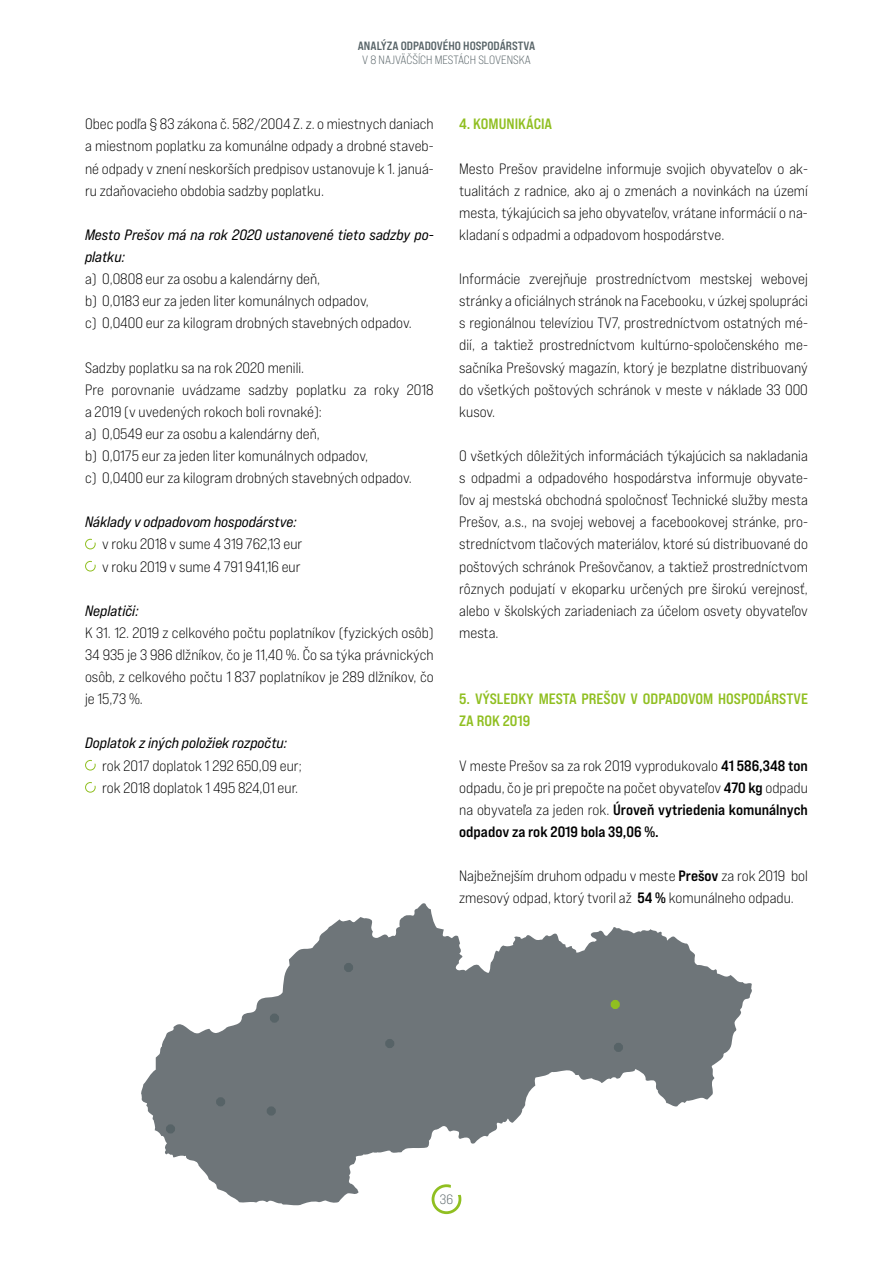
<style>
.page{position:relative;width:893px;height:1263px;background:#fff}
.page>*{position:absolute;margin:0;border:0;box-sizing:border-box;transform-origin:0 0}
.t1{font:15px/22px "Bebas Neue Pro Exp Bk";color:#000}
.t2{font:15px/22px "Bebas Neue Pro Exp It";color:#000}
.t3{font:15px/22px "Bebas Neue Pro Exp Bd";color:#000}
.t4{font:15px/22px "Bebas Neue Pro Exp Bd";color:#90bf21}
.t5{font:13.5px "Bebas Neue Pro Exp Bk";color:#576367}
.t6{font:12px "Bebas Neue Pro Exp Bd";color:#576367}
.t7{font:12px "Bebas Neue Pro Exp Bk";color:#576367}
.s1{font-family:"Bebas Neue Pro Exp Bd"}
.s2{font-family:"Bebas Neue Pro Exp Bk"}
</style>
<div class="page">
<svg style="left:433px;top:1206px;width:27px;height:8px"></svg>
<svg style="left:85px;top:539px;width:11px;height:10px"></svg>
<svg style="left:85px;top:561px;width:11px;height:10px"></svg>
<svg style="left:85px;top:760px;width:11px;height:10px"></svg>
<svg style="left:85px;top:782px;width:11px;height:11px"></svg>
<svg style="left:141px;top:903px;width:611px;height:303px;fill:#6e7579"></svg>
<div style="left:270px;top:1013px;width:9px;height:10px;border:4px solid #576367;border-radius:50%"></div>
<div style="left:344px;top:963px;width:9px;height:9px;border:4px solid #576367;border-radius:50%"></div>
<div style="left:385px;top:1039px;width:9px;height:9px;border:4px solid #576367;border-radius:50%"></div>
<div style="left:267px;top:1106px;width:9px;height:9px;border:4px solid #576367;border-radius:50%"></div>
<div style="left:216px;top:1097px;width:9px;height:9px;border:4px solid #576367;border-radius:50%"></div>
<div style="left:611px;top:1000px;width:9px;height:9px;border:4px solid #90bf21;border-radius:50%"></div>
<div style="left:614px;top:1043px;width:9px;height:9px;border:4px solid #576367;border-radius:50%"></div>
<div style="left:166px;top:1124px;width:9px;height:9px;border:4px solid #576367;border-radius:50%"></div>
<p class="t6" style="left:358px;top:39px;width:179px">ANALÝZA ODPADOVÉHO HOSPODÁRSTVA</p>
<p class="t7" style="left:362px;top:52px;width:170px">V 8 NAJVÄČŠÍCH MESTÁCH SLOVENSKA</p>
<p class="t1" style="left:85px;top:113px;width:350px;text-align:justify">Obec podľa § 83 zákona č. 582/2004 Z. z. o miestnych daniach a miestnom poplatku za komunálne odpady a drobné staveb&shy;né odpady v znení neskorších predpisov ustanovuje k 1. januá&shy;ru zdaňovacieho obdobia sadzby poplatku.</p>
<p class="t2" style="left:85px;top:223px;width:350px">Mesto Prešov má na rok 2020 ustanovené tieto sadzby po&shy;platku:</p>
<p class="t1" style="left:85px;top:268px;width:328px">a) 0,0808 eur za osobu a kalendárny deň,<br>b) 0,0183 eur za jeden liter komunálnych odpadov,<br>c) 0,0400 eur za kilogram drobných stavebných odpadov.</p>
<p class="t1" style="left:85px;top:356px;width:350px">Sadzby poplatku sa na rok 2020 menili.<br>Pre porovnanie uvádzame sadzby poplatku za roky 2018 a 2019 (v uvedených rokoch boli rovnaké):<br>a) 0,0549 eur za osobu a kalendárny deň,<br>b) 0,0175 eur za jeden liter komunálnych odpadov,<br>c) 0,0400 eur za kilogram drobných stavebných odpadov.</p>
<p class="t2" style="left:85px;top:511px;width:213px">Náklady v odpadovom hospodárstve:</p>
<p class="t1" style="left:102px;top:533px;width:202px">v roku 2018 v sume 4 319 762,13 eur v roku 2019 v sume 4 791 941,16 eur</p>
<p class="t2" style="left:85px;top:599px;width:55px">Neplatiči:</p>
<p class="t1" style="left:85px;top:621px;width:350px;text-align:justify">K 31. 12. 2019 z celkového počtu poplatníkov (fyzických osôb)<br>34 935 je 3 986 dlžníkov, čo je 11,40 %. Čo sa týka právnických osôb, z celkového počtu 1 837 poplatníkov je 289 dlžníkov, čo je 15,73 %.</p>
<p class="t2" style="left:85px;top:732px;width:204px">Doplatok z iných položiek rozpočtu:</p>
<p class="t1" style="left:102px;top:754px;width:201px">rok 2017 doplatok 1 292 650,09 eur; rok 2018 doplatok 1 495 824,01 eur.</p>
<p class="t4" style="left:459px;top:113px;width:95px">4. KOMUNIKÁCIA</p>
<p class="t1" style="left:459px;top:157px;width:350px;text-align:justify">Mesto Prešov pravidelne informuje svojich obyvateľov o ak&shy;tualitách z radnice, ako aj o zmenách a novinkách na území mesta, týkajúcich sa jeho obyvateľov, vrátane informácií o na&shy;kladaní s odpadmi a odpadovom hospodárstve.</p>
<p class="t1" style="left:459px;top:268px;width:350px;text-align:justify">Informácie zverejňuje prostredníctvom mestskej webovej stránky a oficiálnych stránok na Facebooku, v úzkej spolupráci s regionálnou televíziou TV7, prostredníctvom ostatných mé&shy;dií, a taktiež prostredníctvom kultúrno-spoločenského me&shy;sačníka Prešovský magazín, ktorý je bezplatne distribuovaný do všetkých poštových schránok v meste v náklade 33 000 kusov.</p>
<p class="t1" style="left:459px;top:444px;width:350px;text-align:justify">O všetkých dôležitých informáciách týkajúcich sa nakladania s odpadmi a odpadového hospodárstva informuje obyvate&shy;ľov aj mestská obchodná spoločnosť Technické služby mesta Prešov, a.s., na svojej webovej a facebookovej stránke, pro&shy;stredníctvom tlačových materiálov, ktoré sú distribuované do poštových schránok Prešovčanov, a taktiež prostredníctvom rôznych podujatí v ekoparku určených pre širokú verejnosť, alebo v školských zariadeniach za účelom osvety obyvateľov mesta.</p>
<p class="t4" style="left:459px;top:688px;width:350px">5. VÝSLEDKY MESTA PREŠOV V ODPADOVOM HOSPODÁRSTVE<br>ZA ROK 2019</p>
<p class="t1" style="left:459px;top:754px;width:350px">V meste Prešov sa za rok 2019 vyprodukovalo <span class="s1">41 586,348 ton </span>odpadu, čo je pri prepočte na počet obyvateľov <span class="s1">470 kg</span> odpadu</p>
<p class="t3" style="left:459px;top:798px;width:350px"><span class="s2">na obyvateľa za jeden rok.</span> Úroveň vytriedenia komunálnych odpadov za rok 2019 bola 39,06 %.</p>
<p class="t1" style="left:459px;top:865px;width:350px">Najbežnejším druhom odpadu v meste <span class="s1">Prešov</span> za rok 2019 bol zmesový odpad, ktorý tvoril až <span class="s1">54 %</span> komunálneho odpadu.</p>
<p class="t5" style="left:440px;top:1191px;width:15px">36</p>
</div>
